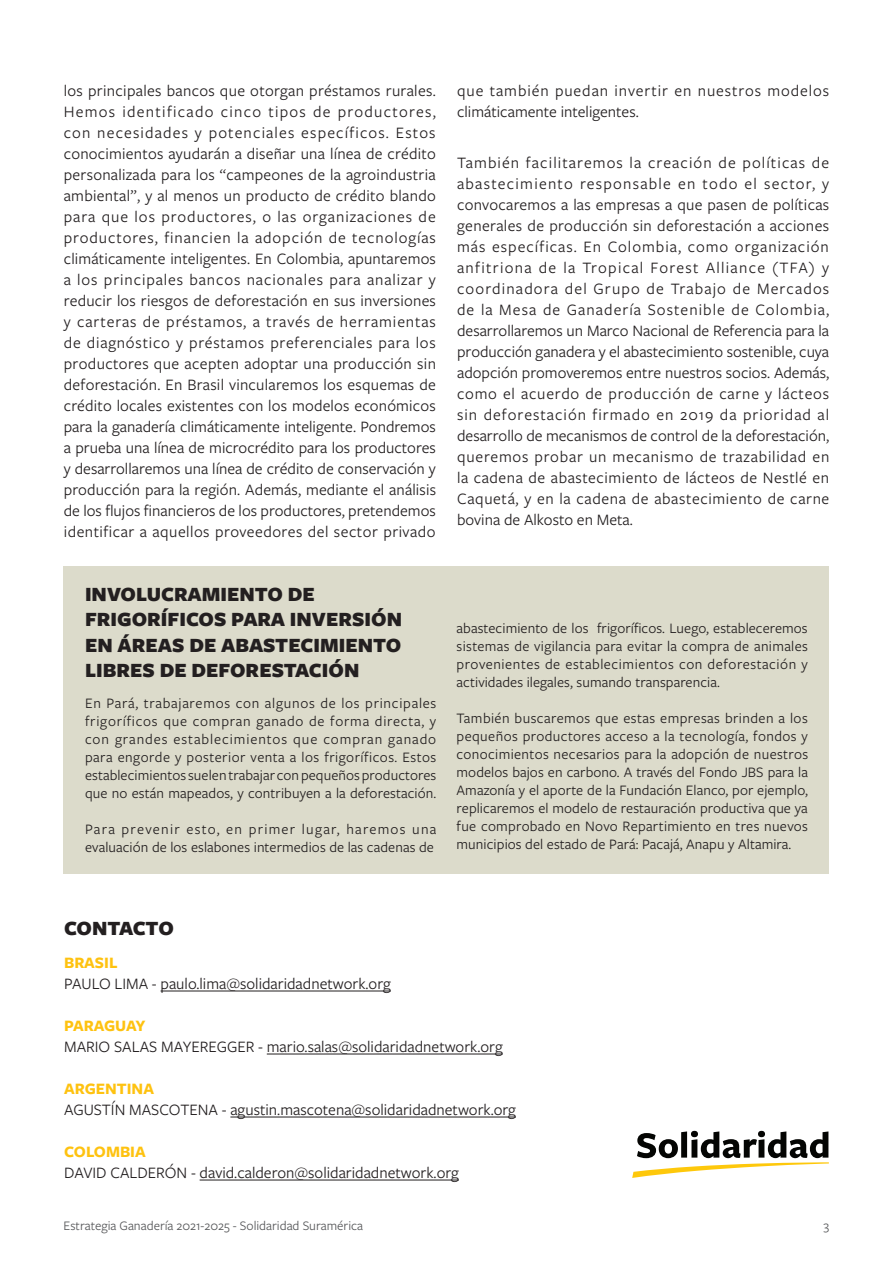
<style>
.page{position:relative;width:893px;height:1263px;background:#fff}
.page>*{position:absolute;margin:0;border:0;box-sizing:border-box;transform-origin:0 0}
.t1{font:900 21px/25.2px "Freight Sans Pro";color:#231f20}
.CUERPO{font:16.5px/21px "Freight Sans Pro";letter-spacing:.03em;color:#231f20;text-align:justify}
.DATOS{font:16.5px "Freight Sans Pro";color:#231f20}
.CUERPO-2{font:16.5px/21px "Freight Sans Pro";letter-spacing:.055em;color:#231f20}
.DATOS-2{font:700 16.5px "Freight Sans Pro";color:#fec210}
.CUERPO_recuadros{font:15px/18px "Freight Sans Pro";letter-spacing:.005em;color:#231f20;text-align:justify}
.t2{font:13.5px "Freight Sans Pro";color:#57585a}
</style>
<div class="page">
<div style="left:64px;top:566px;width:765px;height:307px;background:#dcdbcb"></div>
<hr style="left:161px;top:991px;width:230px;height:1px;background:#231f20">
<hr style="left:267px;top:1054px;width:236px;height:1px;background:#231f20">
<hr style="left:230px;top:1117px;width:286px;height:1px;background:#231f20">
<hr style="left:200px;top:1180px;width:259px;height:1px;background:#231f20">
<svg style="left:632px;top:1131px;width:197px;height:47px"></svg>
<p class="CUERPO" style="left:64px;top:80px;width:374px">los principales bancos que otorgan préstamos rurales.<br>Hemos identificado cinco tipos de productores, con necesidades y potenciales específicos. Estos conocimientos ayudarán a diseñar una línea de crédito personalizada para los “campeones de la agroindustria ambiental”, y al menos un producto de crédito blando para que los productores, o las organizaciones de productores, financien la adopción de tecnologías climáticamente inteligentes. En Colombia, apuntaremos a los principales bancos nacionales para analizar y reducir los riesgos de deforestación en sus inversiones y carteras de préstamos, a través de herramientas de diagnóstico y préstamos preferenciales para los productores que acepten adoptar una producción sin deforestación. En Brasil vincularemos los esquemas de crédito locales existentes con los modelos económicos para la ganadería climáticamente inteligente. Pondremos a prueba una línea de microcrédito para los productores y desarrollaremos una línea de crédito de conservación y producción para la región. Además, mediante el análisis de los flujos financieros de los productores, pretendemos identificar a aquellos proveedores del sector privado</p>
<p class="CUERPO-2" style="left:457px;top:80px;width:374px">que también puedan invertir en nuestros modelos climáticamente inteligentes.</p>
<p class="CUERPO" style="left:457px;top:151px;width:374px">También facilitaremos la creación de políticas de abastecimiento responsable en todo el sector, y convocaremos a las empresas a que pasen de políticas generales de producción sin deforestación a acciones más específicas. En Colombia, como organización anfitriona de la Tropical Forest Alliance (TFA) y coordinadora del Grupo de Trabajo de Mercados de la Mesa de Ganadería Sostenible de Colombia, desarrollaremos un Marco Nacional de Referencia para la producción ganadera y el abastecimiento sostenible, cuya adopción promoveremos entre nuestros socios. Además, como el acuerdo de producción de carne y lácteos sin deforestación firmado en 2019 da prioridad al desarrollo de mecanismos de control de la deforestación, queremos probar un mecanismo de trazabilidad en la cadena de abastecimiento de lácteos de Nestlé en Caquetá, y en la cadena de abastecimiento de carne bovina de Alkosto en Meta.</p>
<h2 class="t1" style="left:85px;top:581px;width:319px">INVOLUCRAMIENTO DE<br>FRIGORÍFICOS PARA INVERSIÓN<br>EN ÁREAS DE ABASTECIMIENTO<br>LIBRES DE DEFORESTACIÓN</h2>
<p class="CUERPO_recuadros" style="left:85px;top:694px;width:353px">En Pará, trabajaremos con algunos de los principales frigoríficos que compran ganado de forma directa, y con grandes establecimientos que compran ganado para engorde y posterior venta a los frigoríficos. Estos establecimientos suelen trabajar con pequeños productores que no están mapeados, y contribuyen a la deforestación.</p>
<p class="CUERPO_recuadros" style="left:85px;top:820px;width:353px">Para prevenir esto, en primer lugar, haremos una evaluación de los eslabones intermedios de las cadenas de</p>
<p class="CUERPO_recuadros" style="left:457px;top:619px;width:353px">abastecimiento de los frigoríficos. Luego, estableceremos sistemas de vigilancia para evitar la compra de animales provenientes de establecimientos con deforestación y actividades ilegales, sumando transparencia.</p>
<p class="CUERPO_recuadros" style="left:457px;top:709px;width:353px">También buscaremos que estas empresas brinden a los pequeños productores acceso a la tecnología, fondos y conocimientos necesarios para la adopción de nuestros modelos bajos en carbono. A través del Fondo JBS para la Amazonía y el aporte de la Fundación Elanco, por ejemplo, replicaremos el modelo de restauración productiva que ya fue comprobado en Novo Repartimiento en tres nuevos municipios del estado de Pará: Pacajá, Anapu y Altamira.</p>
<h2 class="t1" style="left:64px;top:915px;width:111px">CONTACTO</h2>
<p class="DATOS-2" style="left:64px;top:951px;width:55px">BRASIL</p>
<p class="DATOS" style="left:64px;top:972px;width:328px">PAULO LIMA - paulo.lima@solidaridadnetwork.org</p>
<p class="DATOS-2" style="left:64px;top:1014px;width:83px">PARAGUAY</p>
<p class="DATOS" style="left:64px;top:1035px;width:440px">MARIO SALAS MAYEREGGER - mario.salas@solidaridadnetwork.org</p>
<p class="DATOS-2" style="left:64px;top:1077px;width:91px">ARGENTINA</p>
<p class="DATOS" style="left:64px;top:1098px;width:453px">AGUSTÍN MASCOTENA - agustin.mascotena@solidaridadnetwork.org</p>
<p class="DATOS-2" style="left:64px;top:1140px;width:83px">COLOMBIA</p>
<p class="DATOS" style="left:64px;top:1161px;width:396px">DAVID CALDERÓN - david.calderon@solidaridadnetwork.org</p>
<p class="t2" style="left:64px;top:1217px;width:301px">Estrategia Ganadería 2021-2025 - Solidaridad Suramérica</p>
<p class="t2" style="left:823px;top:1217px;width:7px">3</p>
</div>
